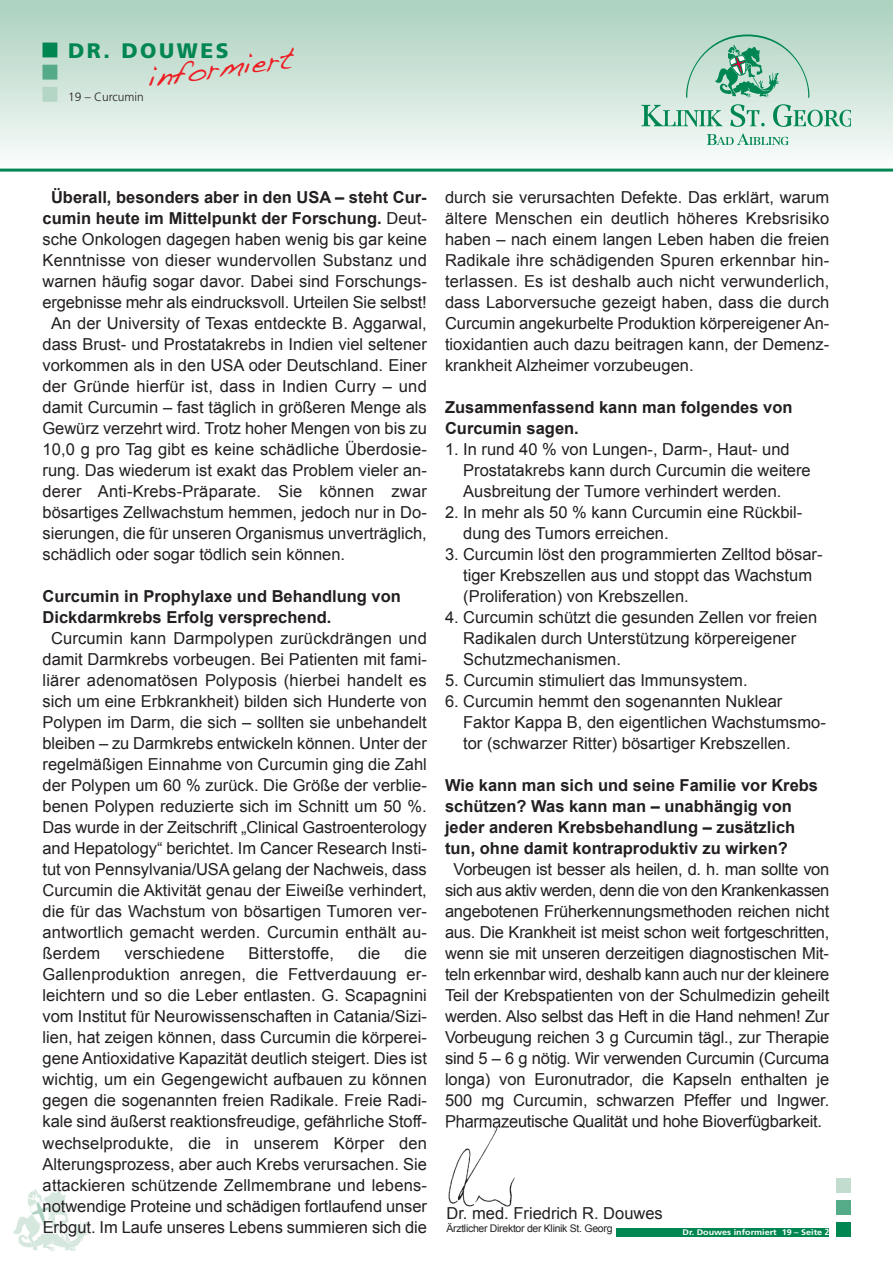
<style>
.page{position:relative;width:893px;height:1263px;background:#fff}
.page>*{position:absolute;margin:0;border:0;box-sizing:border-box;transform-origin:0 0}
.t1{font:30px "Handwriting Dakota";color:#ee1d23}
.t2{font:900 21px "Frutiger";letter-spacing:.12em;color:#008650}
.t3{font:16.5px/21px "Arial";color:#231f20}
.t4{font:700 16.5px/21px "Arial";color:#231f20}
.t5{font:300 12px "Frutiger";color:#231f20}
.t6{font:10.5px "Arial";letter-spacing:-.03em;color:#231f20}
.t7{font:700 8.1px "Frutiger";color:#fff;scale:1.11 1}
.s1{font-weight:400}
.s2{font-size:9px}
</style>
<div class="page">
<div style="left:0;top:0;width:893px;height:170px;background:linear-gradient(to bottom,#acd1bf,#f5faf7)"></div>
<div style="left:43px;top:43px;width:14px;height:14px;background:#008650"></div>
<div style="left:43px;top:65px;width:14px;height:15px;background:#5a8"></div>
<div style="left:43px;top:87px;width:14px;height:15px;background:#b4d6c5"></div>
<hr style="left:0;top:169px;width:893px;height:3px;background:#008650">
<svg style="left:686px;top:34px;width:123px;height:64px;background:#a3cebb"></svg>
<svg style="left:707px;top:134px;width:82px;height:11px"></svg>
<svg style="left:642px;top:105px;width:80px;height:22px;background:#9dcfba"></svg>
<svg style="left:730px;top:104px;width:35px;height:23px"></svg>
<svg style="left:773px;top:104px;width:77px;height:23px;background:#a3d1be"></svg>
<div style="left:836px;top:1222px;width:14px;height:15px;background:#008650"></div>
<div style="left:836px;top:1200px;width:14px;height:15px;background:#5a8"></div>
<div style="left:836px;top:1178px;width:14px;height:15px;background:#c2ddcf"></div>
<div style="left:617px;top:1228px;width:212px;height:9px;background:#008650"></div>
<img style="left:14px;top:1190px;width:74px;height:61px">
<img style="left:448px;top:1123px;width:71px;height:84px">
<img style="left:446px;top:1123px;width:71px;height:5px">
<p class="t2" style="left:68px;top:39px;width:162px">DR. DOUWES</p>
<h1 class="t1" style="left:145px;top:60px;width:148px;rotate:-8deg">informiert</h1>
<p class="t5" style="left:68px;top:90px;width:77px">19 – Curcumin</p>
<p class="t4" style="left:51px;top:189px;width:377px">Überall, besonders aber in den USA – steht Cur-</p>
<p class="t4" style="left:43px;top:210px;width:386px">cumin heute im Mittelpunkt der Forschung. <span class="s1">Deut-</span></p>
<p class="t3" style="left:43px;top:231px;width:386px">sche Onkologen dagegen haben wenig bis gar keine</p>
<p class="t3" style="left:43px;top:252px;width:386px">Kenntnisse von dieser wundervollen Substanz und</p>
<p class="t3" style="left:43px;top:273px;width:386px">warnen häufig sogar davor. Dabei sind Forschungs-</p>
<p class="t3" style="left:43px;top:294px;width:386px">ergebnisse mehr als eindrucksvoll. Urteilen Sie selbst!</p>
<p class="t3" style="left:51px;top:315px;width:377px">An der University of Texas entdeckte B. Aggarwal,</p>
<p class="t3" style="left:43px;top:336px;width:386px">dass Brust- und Prostatakrebs in Indien viel seltener</p>
<p class="t3" style="left:43px;top:357px;width:386px">vorkommen als in den USA oder Deutschland. Einer</p>
<p class="t3" style="left:43px;top:378px;width:386px">der Gründe hierfür ist, dass in Indien Curry – und</p>
<p class="t3" style="left:43px;top:399px;width:386px">damit Curcumin – fast täglich in größeren Menge als</p>
<p class="t3" style="left:43px;top:420px;width:386px">Gewürz verzehrt wird. Trotz hoher Mengen von bis zu</p>
<p class="t3" style="left:43px;top:441px;width:386px">10,0 g pro Tag gibt es keine schädliche Überdosie-</p>
<p class="t3" style="left:43px;top:462px;width:386px">rung. Das wiederum ist exakt das Problem vieler an-</p>
<p class="t3" style="left:43px;top:483px;width:386px">derer Anti-Krebs-Präparate. Sie können zwar</p>
<p class="t3" style="left:43px;top:504px;width:386px">bösartiges Zellwachstum hemmen, jedoch nur in Do-</p>
<p class="t3" style="left:43px;top:525px;width:386px">sierungen, die für unseren Organismus unverträglich,</p>
<p class="t3" style="left:43px;top:546px;width:304px">schädlich oder sogar tödlich sein können.</p>
<p class="t4" style="left:43px;top:588px;width:360px">Curcumin in Prophylaxe und Behandlung von<br>Dickdarmkrebs Erfolg versprechend.</p>
<p class="t3" style="left:43px;top:630px;width:386px;text-align:justify;text-indent:9px">Curcumin kann Darmpolypen zurückdrängen und damit Darmkrebs vorbeugen. Bei Patienten mit fami&shy;liärer adenomatösen Polyposis (hierbei handelt es sich um eine Erbkrankheit) bilden sich Hunderte von Polypen im Darm, die sich – sollten sie unbehandelt bleiben – zu Darmkrebs entwickeln können. Unter der regelmäßigen Einnahme von Curcumin ging die Zahl der Polypen um 60 % zurück. Die Größe der verblie&shy;benen Polypen reduzierte sich im Schnitt um 50 %.<br>Das wurde in der Zeitschrift „Clinical Gastroenterology and Hepatology“ berichtet. Im Cancer Research Insti&shy;tut von Pennsylvania/USA gelang der Nachweis, dass Curcumin die Aktivität genau der Eiweiße verhindert, die für das Wachstum von bösartigen Tumoren ver&shy;antwortlich gemacht werden. Curcumin enthält au&shy;ßerdem</p>
<p class="t3" style="left:124px;top:945px;width:102px">verschiedene</p>
<p class="t3" style="left:249px;top:945px;width:87px">Bitterstoffe,</p>
<p class="t3" style="left:358px;top:945px;width:24px">die</p>
<p class="t3" style="left:43px;top:945px;width:386px;text-align:justify;text-indent:362px">die Gallenproduktion anregen, die Fettverdauung er&shy;leichtern und so die Leber entlasten. G. Scapagnini vom Institut für Neurowissenschaften in Catania/Sizi&shy;lien, hat zeigen können, dass Curcumin die körperei&shy;gene Antioxidative Kapazität deutlich steigert. Dies ist wichtig, um ein Gegengewicht aufbauen zu können gegen die sogenannten freien Radikale. Freie Radi&shy;kale sind äußerst reaktionsfreudige, gefährliche Stoff&shy;wechselprodukte, die in unserem Körper den Alterungsprozess, aber auch Krebs verursachen. Sie attackieren schützende Zellmembrane und lebens&shy;notwendige Proteine und schädigen fortlaufend unser Erbgut. Im Laufe unseres Lebens summieren sich die</p>
<p class="t3" style="left:445px;top:189px;width:386px;text-align:justify">durch sie verursachten Defekte. Das erklärt, warum ältere Menschen ein deutlich höheres Krebsrisiko haben – nach einem langen Leben haben die freien Radikale ihre schädigenden Spuren erkennbar hin&shy;terlassen. Es ist deshalb auch nicht verwunderlich, dass Laborversuche gezeigt haben, dass die durch Curcumin angekurbelte Produktion körpereigener An&shy;tioxidantien auch dazu beitragen kann, der Demenz&shy;krankheit Alzheimer vorzubeugen.</p>
<p class="t4" style="left:445px;top:399px;width:349px">Zusammenfassend kann man folgendes von<br>Curcumin sagen.</p>
<p class="t3" style="left:463px;top:441px;width:349px;text-indent:-18px">1. In rund 40 % von Lungen-, Darm-, Haut- und<br>Prostatakrebs kann durch Curcumin die weitere<br>Ausbreitung der Tumore verhindert werden.</p>
<p class="t3" style="left:463px;top:504px;width:341px;text-indent:-18px">2. In mehr als 50 % kann Curcumin eine Rückbil&shy;dung des Tumors erreichen.</p>
<p class="t3" style="left:463px;top:546px;width:361px;text-indent:-18px">3. Curcumin löst den programmierten Zelltod bösar&shy;tiger Krebszellen aus und stoppt das Wachstum (Proliferation) von Krebszellen.</p>
<p class="t3" style="left:463px;top:609px;width:356px;text-indent:-18px">4. Curcumin schützt die gesunden Zellen vor freien<br>Radikalen durch Unterstützung körpereigener<br>Schutzmechanismen.</p>
<p class="t3" style="left:445px;top:672px;width:304px">5. Curcumin stimuliert das Immunsystem.</p>
<p class="t3" style="left:463px;top:693px;width:364px;text-indent:-18px">6. Curcumin hemmt den sogenannten Nuklear<br>Faktor Kappa B, den eigentlichen Wachstumsmo&shy;tor (schwarzer Ritter) bösartiger Krebszellen.</p>
<p class="t4" style="left:445px;top:777px;width:375px">Wie kann man sich und seine Familie vor Krebs schützen? Was kann man – unabhängig von jeder anderen Krebsbehandlung – zusätzlich tun, ohne damit kontraproduktiv zu wirken?</p>
<p class="t3" style="left:445px;top:861px;width:386px;text-align:center">Vorbeugen ist besser als heilen, d. h. man sollte von sich aus aktiv werden, denn die von den Krankenkassen angebotenen Früherkennungsmethoden reichen nicht aus. Die Krankheit ist meist schon weit fortgeschritten, wenn sie mit unseren derzeitigen diagnostischen Mit&shy;teln erkennbar wird, deshalb kann auch nur der kleinere Teil der Krebspatienten von der Schulmedizin geheilt werden. Also selbst das Heft in die Hand nehmen! Zur Vorbeugung reichen 3 g Curcumin tägl., zur Therapie sind 5 – 6 g nötig. Wir verwenden Curcumin (Curcuma longa) von Euronutrador, die Kapseln enthalten je 500 mg Curcumin, schwarzen Pfeffer und Ingwer.<br>Pharmazeutische Qualität und hohe Bioverfügbarkeit.</p>
<p class="t3" style="left:446px;top:1204px;width:218px">Dr. med. Friedrich R. Douwes</p>
<p class="t6" style="left:446px;top:1224px;width:168px">Ärztlicher Direktor der Klinik St. Georg</p>
<p class="t7" style="left:683px;top:1229px;width:134px">Dr. Douwes informiert 19 – Seite <span class="s2">2</span></p>
</div>
